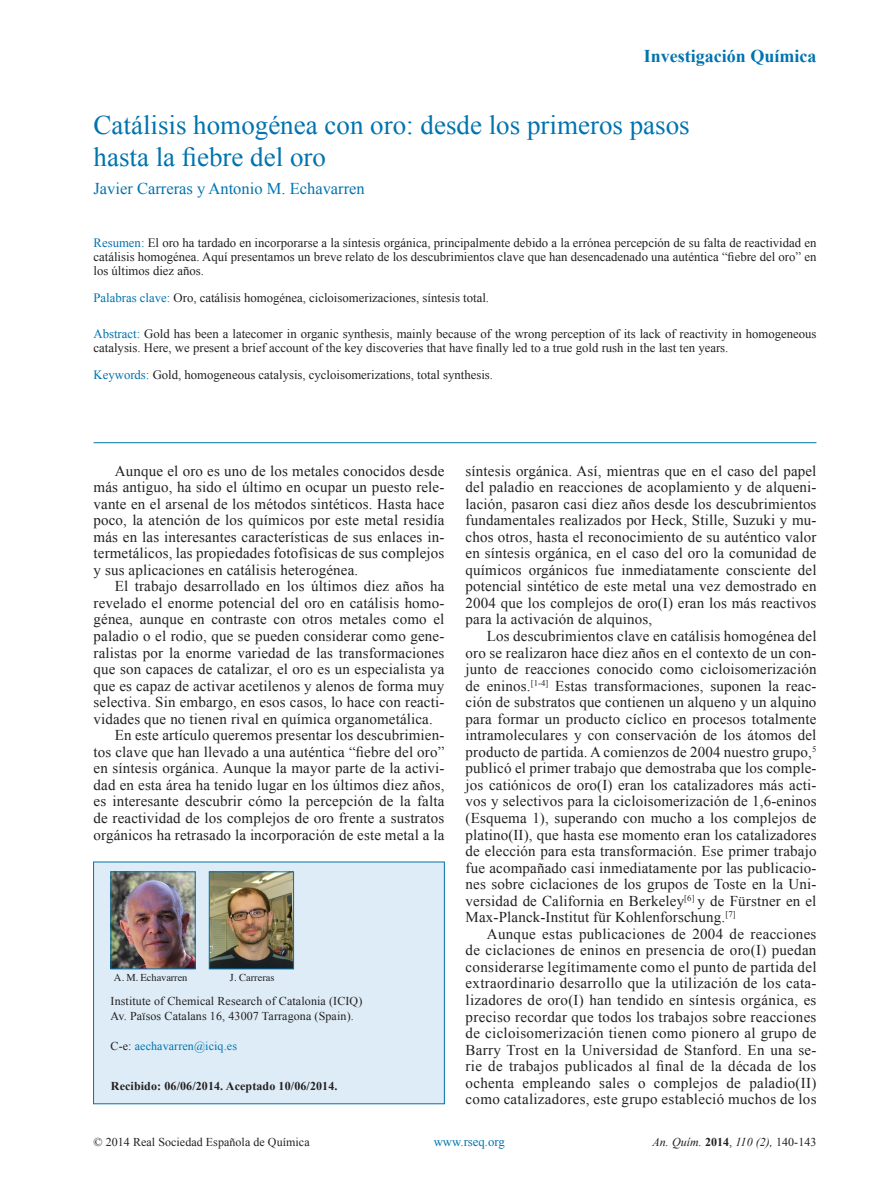
<style>
.page{position:relative;width:893px;height:1191px;background:#fff}
.page>*{position:absolute;margin:0;border:0;box-sizing:border-box;transform-origin:0 0}
.t1{font:27px/32.4px "Times New Roman";color:#0073ae}
.t2{font:700 18px "Times New Roman";color:#0073ae}
.t3{font:16.5px "Times New Roman";color:#0073ae}
.t4{font:15px/16.5px "Times New Roman";letter-spacing:.01em;color:#231f20;text-align:justify}
.t5{font:12.75px/14.2px "Times New Roman";color:#231f20;text-align:justify}
.t6{font:12.75px "Times New Roman";color:#0073ae}
.t7{font:12px/15px "Times New Roman";letter-spacing:.01em;color:#231f20}
.t8{font:700 12px "Times New Roman";letter-spacing:.01em;color:#231f20}
.t9{font:italic 12px "Times New Roman";letter-spacing:.005em;color:#231f20}
.t10{font:12px "Times New Roman";letter-spacing:.01em;color:#0073ae}
.t11{font:10.5px "Times";letter-spacing:-.01em;color:#231f20}
.s1{color:#0073ae}
.s2{color:#231f20}
.s3{font-weight:700;font-style:normal}
.s4{font-style:normal}
</style>
<div class="page">
<hr style="left:94px;top:442px;width:722px;height:1px;background:#0073ae">
<div style="left:94px;top:862px;width:350px;height:241px;background:#ddecf6"></div>
<div style="left:93px;top:861px;width:352px;height:243px;border:1px solid #0073ae"></div>
<img style="left:113px;top:873px;width:81px;height:94px">
<div style="left:111px;top:871px;width:85px;height:98px;border:1px solid #0073ae"></div>
<img style="left:211px;top:873px;width:81px;height:94px">
<div style="left:209px;top:871px;width:85px;height:98px;border:1px solid #0073ae"></div>
<p class="t2" style="left:644px;top:46px;width:174px">Investigación Química</p>
<h1 class="t1" style="left:94px;top:108px;width:598px">Catálisis homogénea con oro: desde los primeros pasos hasta la fiebre del oro</h1>
<p class="t3" style="left:94px;top:180px;width:273px">Javier Carreras y Antonio M. Echavarren</p>
<p class="t5" style="left:94px;top:235px;width:724px"><span class="s1">Resumen:</span> El oro ha tardado en incorporarse a la síntesis orgánica, principalmente debido a la errónea percepción de su falta de reactividad en catálisis homogénea. Aquí presentamos un breve relato de los descubrimientos clave que han desencadenado una auténtica “fiebre del oro” en los últimos diez años.</p>
<p class="t5" style="left:94px;top:291px;width:397px"><span class="s1">Palabras clave:</span> Oro, catálisis homogénea, cicloisomerizaciones, síntesis total.</p>
<p class="t5" style="left:94px;top:326px;width:724px"><span class="s1">Abstract:</span> Gold has been a latecomer in organic synthesis, mainly because of the wrong perception of its lack of reactivity in homogeneous catalysis. Here, we present a brief account of the key discoveries that have finally led to a true gold rush in the last ten years.</p>
<p class="t5" style="left:94px;top:368px;width:401px"><span class="s1">Keywords:</span> Gold, homogeneous catalysis, cycloisomerizations, total synthesis.</p>
<p class="t4" style="left:94px;top:462px;width:352px;text-indent:21px">Aunque el oro es uno de los metales conocidos desde más antiguo, ha sido el último en ocupar un puesto rele&shy;vante en el arsenal de los métodos sintéticos. Hasta hace poco, la atención de los químicos por este metal residía más en las interesantes características de sus enlaces in&shy;termetálicos, las propiedades fotofísicas de sus complejos y sus aplicaciones en catálisis heterogénea.</p>
<p class="t4" style="left:115px;top:578px;width:331px">El trabajo desarrollado en los últimos diez años ha</p>
<p class="t4" style="left:94px;top:594px;width:352px">revelado el enorme potencial del oro en catálisis homo-</p>
<p class="t4" style="left:94px;top:611px;width:352px">génea, aunque en contraste con otros metales como el</p>
<p class="t4" style="left:94px;top:627px;width:352px">paladio o el rodio, que se pueden considerar como gene-</p>
<p class="t4" style="left:94px;top:644px;width:352px">ralistas por la enorme variedad de las transformaciones</p>
<p class="t4" style="left:94px;top:661px;width:352px">que son capaces de catalizar, el oro es un especialista ya</p>
<p class="t4" style="left:94px;top:677px;width:352px">que es capaz de activar acetilenos y alenos de forma muy</p>
<p class="t4" style="left:94px;top:694px;width:352px">selectiva. Sin embargo, en esos casos, lo hace con reacti-</p>
<p class="t4" style="left:94px;top:710px;width:341px">vidades que no tienen rival en química organometálica.</p>
<p class="t4" style="left:115px;top:727px;width:331px">En este artículo queremos presentar los descubrimien-</p>
<p class="t4" style="left:94px;top:743px;width:352px">tos clave que han llevado a una auténtica “fiebre del oro”</p>
<p class="t4" style="left:94px;top:760px;width:352px">en síntesis orgánica. Aunque la mayor parte de la activi-</p>
<p class="t4" style="left:94px;top:776px;width:352px">dad en esta área ha tenido lugar en los últimos diez años,</p>
<p class="t4" style="left:94px;top:793px;width:352px">es interesante descubrir cómo la percepción de la falta</p>
<p class="t4" style="left:94px;top:809px;width:352px">de reactividad de los complejos de oro frente a sustratos</p>
<p class="t4" style="left:94px;top:826px;width:352px">orgánicos ha retrasado la incorporación de este metal a la</p>
<p class="t11" style="left:114px;top:972px;width:75px">A. M. Echavarren</p>
<p class="t11" style="left:230px;top:972px;width:46px">J. Carreras</p>
<p class="t7" style="left:111px;top:993px;width:253px">Institute of Chemical Research of Catalonia (ICIQ)<br>Av. Països Catalans 16, 43007 Tarragona (Spain).</p>
<p class="t10" style="left:111px;top:1039px;width:128px"><span class="s2">C-e:</span> aechavarren@iciq.es</p>
<p class="t8" style="left:111px;top:1079px;width:228px">Recibido: 06/06/2014. Aceptado 10/06/2014.</p>
<p class="t4" style="left:466px;top:462px;width:352px">síntesis orgánica. Así, mientras que en el caso del papel del paladio en reacciones de acoplamiento y de alqueni&shy;lación, pasaron casi diez años desde los descubrimientos fundamentales realizados por Heck, Stille, Suzuki y mu&shy;chos otros, hasta el reconocimiento de su auténtico valor en síntesis orgánica, en el caso del oro la comunidad de químicos orgánicos fue inmediatamente consciente del potencial sintético de este metal una vez demostrado en 2004 que los complejos de oro(I) eran los más reactivos para la activación de alquinos,</p>
<p class="t4" style="left:466px;top:627px;width:352px;text-indent:21px">Los descubrimientos clave en catálisis homogénea del oro se realizaron hace diez años en el contexto de un con&shy;junto de reacciones conocido como cicloisomerización de eninos.<sup>[1-4]</sup> Estas transformaciones, suponen la reac&shy;ción de substratos que contienen un alqueno y un alquino para formar un producto cíclico en procesos totalmente intramoleculares y con conservación de los átomos del producto de partida. A comienzos de 2004 nuestro grupo,<sup>5 </sup>publicó el primer trabajo que demostraba que los comple&shy;jos catiónicos de oro(I) eran los catalizadores más acti&shy;vos y selectivos para la cicloisomerización de 1,6-eninos (Esquema 1), superando con mucho a los complejos de platino(II), que hasta ese momento eran los catalizadores de elección para esta transformación. Ese primer trabajo fue acompañado casi inmediatamente por las publicacio&shy;nes sobre ciclaciones de los grupos de Toste en la Uni&shy;versidad de California en Berkeley<sup>[6]</sup> y de Fürstner en el Max-Planck-Institut für Kohlenforschung.<sup>[7]</sup></p>
<p class="t4" style="left:466px;top:925px;width:352px;text-indent:21px">Aunque estas publicaciones de 2004 de reacciones de ciclaciones de eninos en presencia de oro(I) puedan considerarse legítimamente como el punto de partida del extraordinario desarrollo que la utilización de los cata&shy;lizadores de oro(I) han tendido en síntesis orgánica, es preciso recordar que todos los trabajos sobre reacciones de cicloisomerización tienen como pionero al grupo de Barry Trost en la Universidad de Stanford. En una se&shy;rie de trabajos publicados al final de la década de los ochenta empleando sales o complejos de paladio(II) como catalizadores, este grupo estableció muchos de los</p>
<p class="t7" style="left:94px;top:1134px;width:218px">© 2014 Real Sociedad Española de Química</p>
<p class="t6" style="left:434px;top:1135px;width:73px">www.rseq.org</p>
<p class="t9" style="left:652px;top:1135px;width:165px">An. Quím. <span class="s3">2014</span><span class="s4">,</span> 110 (2), <span class="s4">140-143</span></p>
</div>
